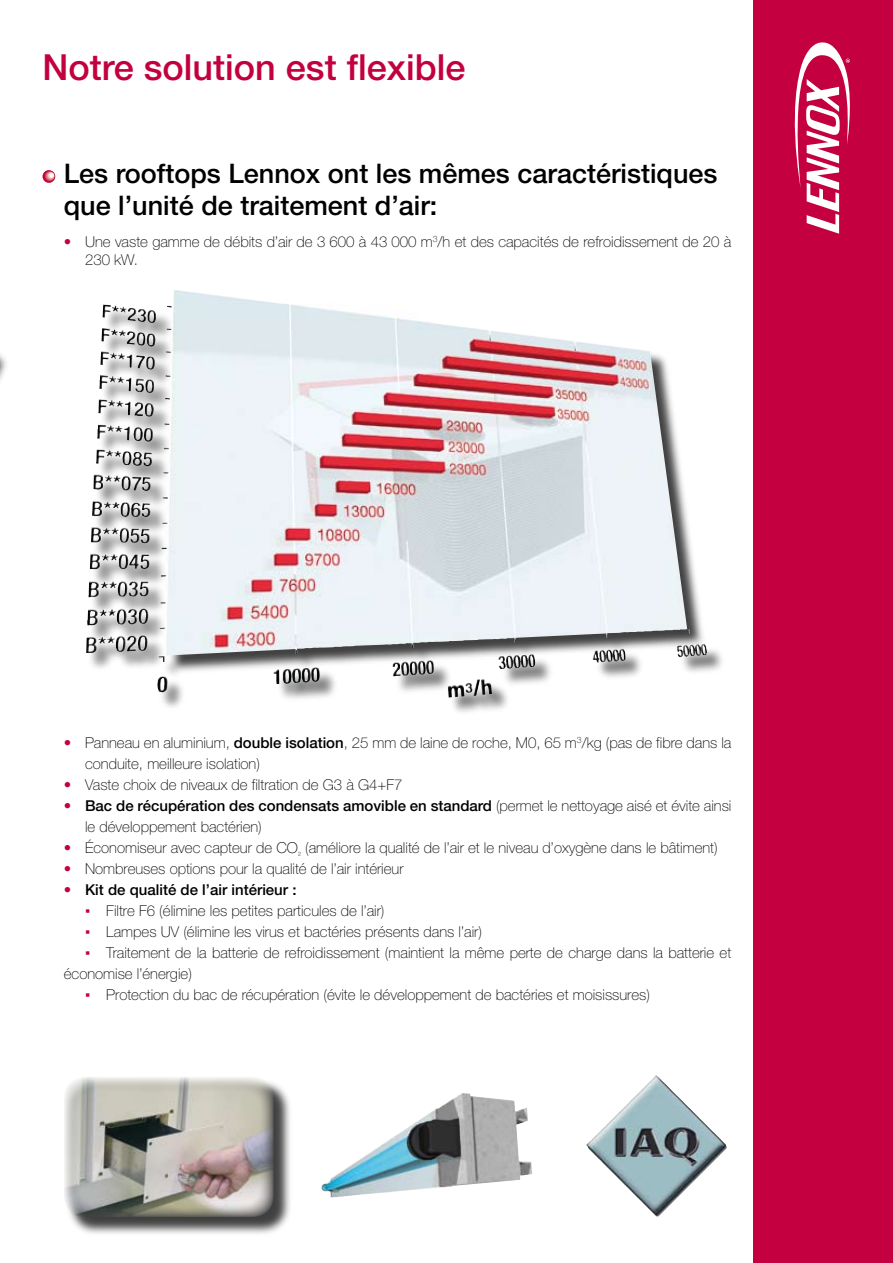
<style>
.page{position:relative;width:893px;height:1263px;background:#fff}
.page>*{position:absolute;margin:0;border:0;box-sizing:border-box;transform-origin:0 0}
.t1{font:500 36px "Helvetica Neue";color:#c3003f}
.t2{font:500 27px/32.4px "Helvetica Neue";color:#000}
.t3{font:100 15px/21px "Helvetica Neue";color:#000}
.t4{font:500 15px "Helvetica Neue";color:#000}
.t5{font:100 15px/21px "Helvetica Neue";color:#c3003f}
.t6{font:500 15px "Helvetica Neue";color:#c3003f}
.s1{font-weight:500}
.s2{font-family:"Arial";font-weight:400;color:#c40040}
</style>
<div class="page">
<div style="left:753px;top:0;width:140px;height:1263px;background:#c40040"></div>
<svg style="left:794px;top:42px;width:56px;height:192px"></svg>
<svg style="left:43px;top:170px;width:12px;height:13px"></svg>
<div style="left:44px;top:171px;width:11px;height:10px;background:#c41945;border-radius:50%"></div>
<svg style="left:45px;top:172px;width:9px;height:9px"></svg>
<div style="left:46px;top:172px;width:8px;height:8px;background:#d7777a;border-radius:50%"></div>
<div style="left:47px;top:172px;width:7px;height:8px;background:#db8082;border-radius:50%"></div>
<svg style="left:48px;top:173px;width:6px;height:6px"></svg>
<div style="left:87px;top:291px;width:640px;height:426px;background:#000;opacity:.75"></div>
<img style="left:103px;top:290px;width:584px;height:365px">
<img style="left:282px;top:297px;width:148px;height:247px">
<div style="left:65px;top:1078px;width:229px;height:159px;background:#000;opacity:.75"></div>
<img style="left:64px;top:1077px;width:210px;height:140px;border-radius:21px">
<img style="left:638px;top:1076px;width:89px;height:141px">
<img style="left:321px;top:1107px;width:211px;height:90px">
<h1 class="t1" style="left:43px;top:45px;width:424px">Notre solution est flexible</h1>
<h2 class="t2" style="left:64px;top:157px;width:655px">Les rooftops Lennox ont les mêmes caractéristiques que l’unité de traitement d’air:</h2>
<p class="t3" style="left:85px;top:233px;width:648px;line-height:18px">Une vaste gamme de débits d’air de 3 600 à 43 000 m<sup>3</sup>/h et des capacités de refroidissement de 20 à<br>230 kW.</p>
<p class="t5" style="left:64px;top:231px;width:9px">•</p>
<p class="t3" style="left:85px;top:732px;width:648px">Panneau en aluminium, <span class="s1">double isolation</span>, 25 mm de laine de roche, M0, 65 m<sup>3</sup>/kg (pas de fibre dans la conduite, meilleure isolation)<br>Vaste choix de niveaux de filtration de G3 à G4+F7<br><span class="s1">Bac de récupération des condensats amovible en standard</span> (permet le nettoyage aisé et évite ainsi le développement bactérien)<br>Économiseur avec capteur de CO<sub>²</sub> (améliore la qualité de l’air et le niveau d’oxygène dans le bâtiment)<br>Nombreuses options pour la qualité de l’air intérieur</p>
<p class="t4" style="left:85px;top:881px;width:213px">Kit de qualité de l’air intérieur :</p>
<p class="t3" style="left:85px;top:900px;width:301px"><span class="s2">▪</span> Filtre F6 (élimine les petites particules de l’air)</p>
<p class="t3" style="left:85px;top:921px;width:398px"><span class="s2">▪</span> Lampes UV (élimine les virus et bactéries présents dans l’air)</p>
<p class="t3" style="left:64px;top:942px;width:669px;text-indent:21px"><span class="s2">▪</span> Traitement de la batterie de refroidissement (maintient la même perte de charge dans la batterie et économise l’énergie)</p>
<p class="t3" style="left:85px;top:984px;width:566px"><span class="s2">▪</span> Protection du bac de récupération (évite le développement de bactéries et moisissures)</p>
<p class="t5" style="left:64px;top:732px;width:9px">•</p>
<p class="t5" style="left:64px;top:774px;width:9px">•</p>
<p class="t6" style="left:64px;top:797px;width:9px">•</p>
<p class="t5" style="left:64px;top:837px;width:9px">• •</p>
<p class="t6" style="left:64px;top:881px;width:9px">•</p>
</div>
